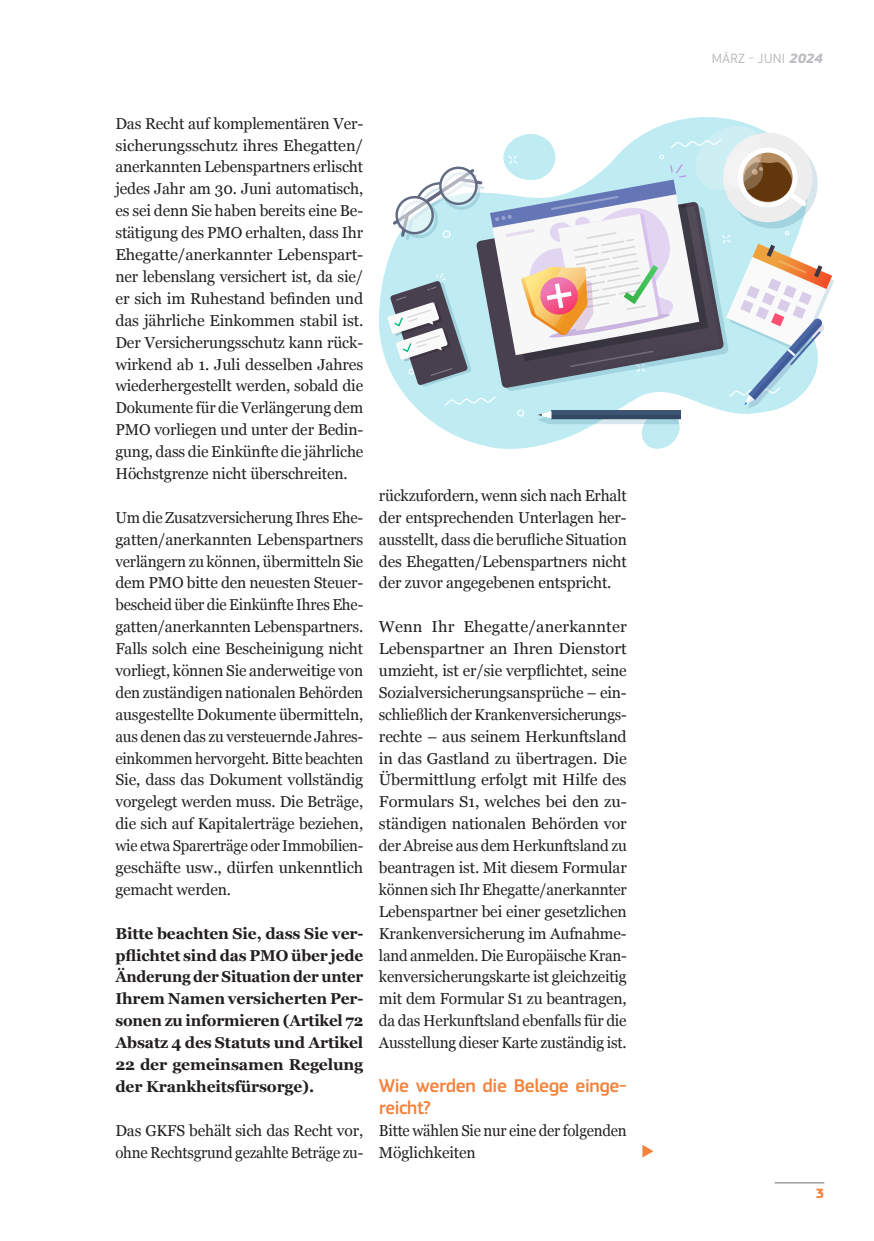
<style>
.page{position:relative;width:874px;height:1241px;background:#fff}
.page>*{position:absolute;margin:0;border:0;box-sizing:border-box;transform-origin:0 0}
.IS-M-Subtitle_ORANGE_052{font:500 19.25px/21.9px "EC Square Sans Pro";letter-spacing:-.02em;color:#f4823b}
.IS-M-Body{font:15.75px/21.9px "Georgia";letter-spacing:-.01em;color:#231f20;text-align:justify}
.IS-M-Body-2{font:15.75px/21.9px "Georgia";letter-spacing:-.01em;color:#231f20;text-align:justify;scale:1.04 1}
.IS-M-Body-3{font:15.75px/21.9px "Georgia";letter-spacing:-.01em;color:#231f20;text-align:justify;scale:.96 1}
.IS-M-Body-4{font:700 15.75px/21.9px "Georgia";letter-spacing:-.01em;color:#231f20;text-align:justify}
.IS-M-Body-5{font:15.75px/21.9px "Georgia";letter-spacing:-.01em;color:#231f20;scale:.95 1}
.t1{font:14px "EC Square Sans Pro";letter-spacing:.02em;color:#bcbdc0}
.t2{font:700 14px "EC Square Sans Pro";color:#f4823b}
.s1{font-weight:700;font-style:italic}
</style>
<div class="page">
<hr style="left:774px;top:1182px;width:49px;height:1px;background:#6c6d70">
<svg style="left:642px;top:1145px;width:11px;height:12px"></svg>
<svg style="left:379px;top:117px;width:374px;height:246px"></svg>
<svg style="left:387px;top:126px;width:446px;height:323px"></svg>
<p class="IS-M-Body" style="left:115px;top:112px;width:249px">Das Recht auf komplementären Ver&shy;sicherungsschutz ihres Ehegatten/ anerkannten Lebenspartners erlischt jedes Jahr am 30. Juni automatisch, es sei denn Sie haben bereits eine Be&shy;stätigung des PMO erhalten, dass Ihr Ehegatte/anerkannter Lebenspart&shy;ner lebenslang versichert ist, da sie/ er sich im Ruhestand befinden und das jährliche Einkommen stabil ist.<br>Der Versicherungsschutz kann rück&shy;wirkend ab 1. Juli desselben Jahres wiederhergestellt werden, sobald die Dokumente für die Verlängerung dem PMO vorliegen und unter der Bedin&shy;gung, dass die Einkünfte die jährliche Höchstgrenze nicht überschreiten.</p>
<p class="IS-M-Body-3" style="left:115px;top:505px;width:259px">Um die Zusatzversicherung Ihres Ehe&shy;gatten/anerkannten Lebenspartners verlängern zu können, übermitteln Sie dem PMO bitte den neuesten Steuer&shy;bescheid über die Einkünfte Ihres Ehe&shy;gatten/anerkannten Lebenspartners.<br>Falls solch eine Bescheinigung nicht vorliegt, können Sie anderweitige von den zuständigen nationalen Behörden ausgestellte Dokumente übermitteln, aus denen das zu versteuernde Jahres&shy;einkommen hervorgeht. Bitte beachten Sie, dass das Dokument vollständig vorgelegt werden muss. Die Beträge, die sich auf Kapitalerträge beziehen, wie etwa Sparerträge oder Immobilien&shy;geschäfte usw., dürfen unkenntlich gemacht werden.</p>
<p class="IS-M-Body-4" style="left:115px;top:921px;width:249px">Bitte beachten Sie, dass Sie ver&shy;pflichtet sind das PMO über jede Änderung der Situation der unter Ihrem Namen versicherten Per&shy;sonen zu informieren (Artikel 72<br>Absatz 4 des Statuts und Artikel 22 der gemeinsamen Regelung der Krankheitsfürsorge).</p>
<p class="IS-M-Body" style="left:115px;top:1118px;width:249px">Das GKFS behält sich das Recht vor, ohne Rechtsgrund gezahlte Beträge zu-</p>
<p class="IS-M-Body" style="left:379px;top:483px;width:249px">rückzufordern, wenn sich nach Erhalt der entsprechenden Unterlagen her&shy;ausstellt, dass die berufliche Situation des Ehegatten/Lebenspartners nicht der zuvor angegebenen entspricht.</p>
<p class="IS-M-Body-2" style="left:379px;top:615px;width:240px">Wenn Ihr Ehegatte/anerkannter Lebenspartner an Ihren Dienstort umzieht, ist er/sie verpflichtet, seine Sozialversicherungsansprüche – ein&shy;schließlich der Krankenversicherungs&shy;rechte – aus seinem Herkunftsland in das Gastland zu übertragen. Die Übermittlung erfolgt mit Hilfe des Formulars S1, welches bei den zu&shy;ständigen nationalen Behörden vor der Abreise aus dem Herkunftsland zu beantragen ist. Mit diesem Formular können sich Ihr Ehegatte/anerkannter Lebenspartner bei einer gesetzlichen Krankenversicherung im Aufnahme&shy;land anmelden. Die Europäische Kran&shy;kenversicherungskarte ist gleichzeitig mit dem Formular S1 zu beantragen, da das Herkunftsland ebenfalls für die Ausstellung dieser Karte zuständig ist.</p>
<h2 class="IS-M-Subtitle_ORANGE_052" style="left:379px;top:1074px;width:249px">Wie werden die Belege einge&shy;reicht?</h2>
<p class="IS-M-Body-5" style="left:379px;top:1118px;width:262px">Bitte wählen Sie nur eine der folgenden<br>Möglichkeiten</p>
<p class="t1" style="left:711px;top:50px;width:112px">MÄRZ - JUNI <span class="s1">2024</span></p>
<p class="t2" style="left:815px;top:1184px;width:10px">3</p>
</div>
